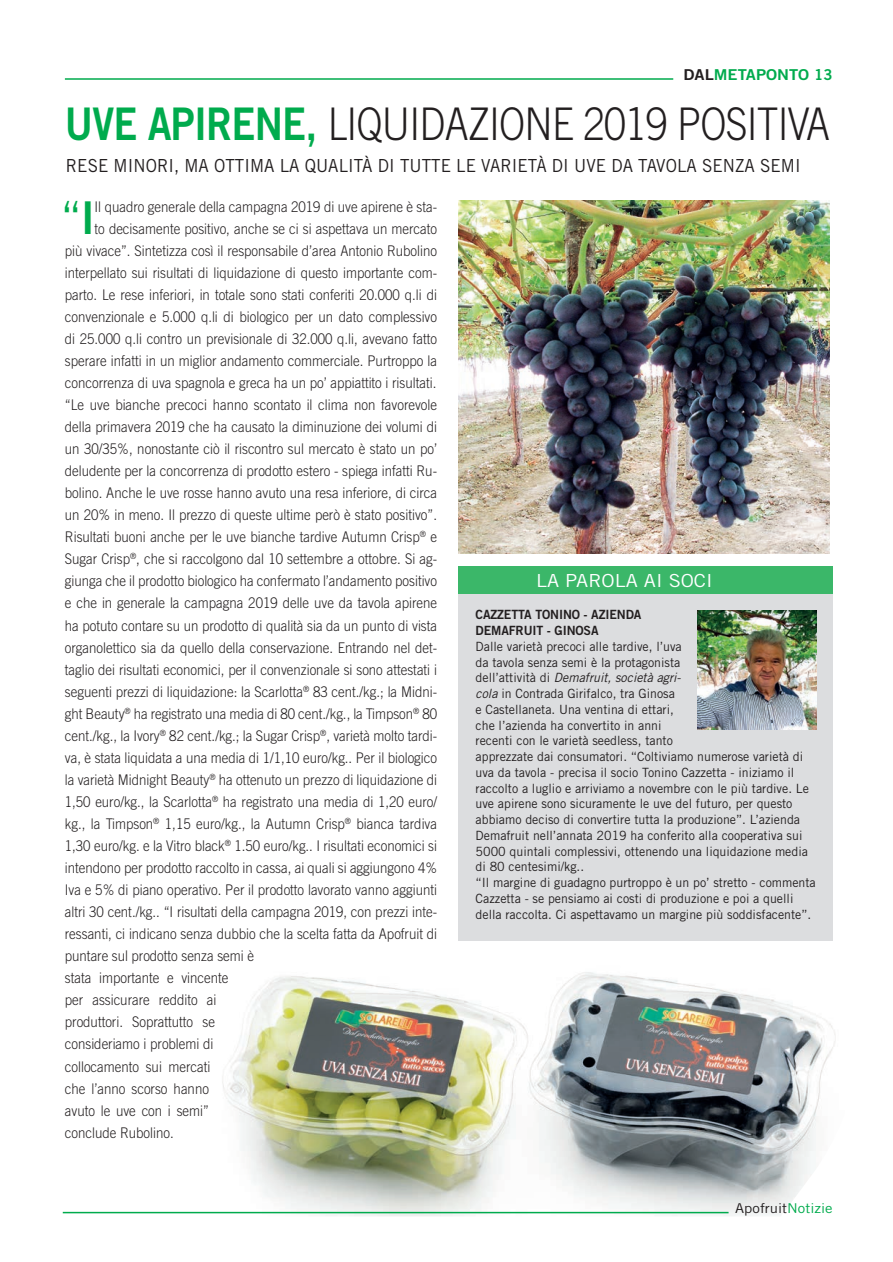
<style>
.page{position:relative;width:893px;height:1262px;background:#fff}
.page>*{position:absolute;margin:0;border:0;box-sizing:border-box;transform-origin:0 0}
.t1{font:45.3px "Trade Gothic LT Std";color:#00ab4d;scale:.9 1}
.t2{font:300 45px "Trade Gothic LT Std";letter-spacing:-.02em;color:#231f20;scale:.87 1}
.t3{font:18px "Trade Gothic LT Std";color:#231f20;scale:.94 1}
.t4{font:18px "Trade Gothic LT Std";color:#fff;scale:1.1 1}
.t5{font:15px "Trade Gothic LT Std Bd 2";color:#00ab4d;scale:1.1 1}
.t6{font:300 14.7px "Trade Gothic LT Std";color:#231f20;scale:.9 1}
.t7{font:13.5px "Trade Gothic LT Std";color:#231f20;scale:1.1 1}
.t8{font:12.75px/15.8px "Trade Gothic LT Std";color:#231f20}
.t9{font:12.75px/15.8px "Trade Gothic LT Std Bd 2";letter-spacing:-.01em;color:#231f20}
.s1{color:#231f20}
.s2{font-family:"Trade Gothic LT Std Bd 2";font-weight:400;color:#00ab4d}
.s3{font-family:"Trade Gothic LT Std Bd 2"}
.s4{font-style:italic}
.s5{color:#00ab4d}
</style>
<div class="page">
<img style="left:216px;top:932px;width:620px;height:284px">
<img style="left:458px;top:201px;width:372px;height:353px">
<hr style="left:63px;top:1212px;width:665px;height:1px;background:#00ab4d">
<hr style="left:65px;top:78px;width:608px;height:2px;background:#00ab4d">
<div style="left:458px;top:566px;width:374px;height:375px;background:#dcdddf"></div>
<div style="left:458px;top:566px;width:374px;height:28px;background:#3bb769"></div>
<img style="left:697px;top:610px;width:119px;height:119px">
<p class="t5" style="left:683px;top:65px;width:137px"><span class="s1">DAL</span>METAPONTO 13</p>
<h2 class="t2" style="left:65px;top:98px;width:880px"><span class="s2">UVE APIRENE,</span> LIQUIDAZIONE 2019 POSITIVA</h2>
<p class="t3" style="left:66px;top:154px;width:783px">RESE MINORI, MA OTTIMA LA QUALITÀ DI TUTTE LE VARIETÀ DI UVE DA TAVOLA SENZA SEMI</p>
<h1 class="t1" style="left:61px;top:190px;width:39px">“<span class="s3">I</span></h1>
<p class="t6" style="left:95px;top:198px;width:382px">Il quadro generale della campagna 2019 di uve apirene è sta-</p>
<p class="t6" style="left:95px;top:220px;width:382px">to decisamente positivo, anche se ci si aspettava un mercato</p>
<p class="t6" style="left:65px;top:242px;width:415px">più vivace”. Sintetizza così il responsabile d’area Antonio Rubolino</p>
<p class="t6" style="left:65px;top:264px;width:415px">interpellato sui risultati di liquidazione di questo importante com-</p>
<p class="t6" style="left:65px;top:286px;width:415px">parto. Le rese inferiori, in totale sono stati conferiti 20.000 q.li di</p>
<p class="t6" style="left:65px;top:308px;width:415px">convenzionale e 5.000 q.li di biologico per un dato complessivo</p>
<p class="t6" style="left:65px;top:330px;width:415px">di 25.000 q.li contro un previsionale di 32.000 q.li, avevano fatto</p>
<p class="t6" style="left:65px;top:352px;width:415px">sperare infatti in un miglior andamento commerciale. Purtroppo la</p>
<p class="t6" style="left:65px;top:374px;width:414px">concorrenza di uva spagnola e greca ha un po’ appiattito i risultati.</p>
<p class="t6" style="left:65px;top:396px;width:415px">“Le uve bianche precoci hanno scontato il clima non favorevole</p>
<p class="t6" style="left:65px;top:418px;width:415px">della primavera 2019 che ha causato la diminuzione dei volumi di</p>
<p class="t6" style="left:65px;top:440px;width:415px">un 30/35%, nonostante ciò il riscontro sul mercato è stato un po’</p>
<p class="t6" style="left:65px;top:462px;width:415px">deludente per la concorrenza di prodotto estero - spiega infatti Ru-</p>
<p class="t6" style="left:65px;top:484px;width:415px">bolino. Anche le uve rosse hanno avuto una resa inferiore, di circa</p>
<p class="t6" style="left:65px;top:506px;width:415px">un 20% in meno. Il prezzo di queste ultime però è stato positivo”.</p>
<p class="t6" style="left:65px;top:528px;width:415px">Risultati buoni anche per le uve bianche tardive Autumn Crisp<sup>®</sup> e</p>
<p class="t6" style="left:65px;top:550px;width:415px">Sugar Crisp<sup>®</sup>, che si raccolgono dal 10 settembre a ottobre. Si ag-</p>
<p class="t6" style="left:65px;top:572px;width:415px">giunga che il prodotto biologico ha confermato l’andamento positivo</p>
<p class="t6" style="left:65px;top:594px;width:415px">e che in generale la campagna 2019 delle uve da tavola apirene</p>
<p class="t6" style="left:65px;top:617px;width:415px">ha potuto contare su un prodotto di qualità sia da un punto di vista</p>
<p class="t6" style="left:65px;top:639px;width:415px">organolettico sia da quello della conservazione. Entrando nel det-</p>
<p class="t6" style="left:65px;top:661px;width:415px">taglio dei risultati economici, per il convenzionale si sono attestati i</p>
<p class="t6" style="left:65px;top:683px;width:415px">seguenti prezzi di liquidazione: la Scarlotta<sup>®</sup> 83 cent./kg.; la Midni-</p>
<p class="t6" style="left:65px;top:705px;width:415px">ght Beauty<sup>®</sup> ha registrato una media di 80 cent./kg., la Timpson<sup>®</sup> 80</p>
<p class="t6" style="left:65px;top:727px;width:415px">cent./kg., la Ivory<sup>®</sup> 82 cent./kg.; la Sugar Crisp<sup>®</sup>, varietà molto tardi-</p>
<p class="t6" style="left:65px;top:749px;width:415px">va, è stata liquidata a una media di 1/1,10 euro/kg.. Per il biologico</p>
<p class="t6" style="left:65px;top:771px;width:415px">la varietà Midnight Beauty<sup>®</sup> ha ottenuto un prezzo di liquidazione di</p>
<p class="t6" style="left:65px;top:793px;width:415px">1,50 euro/kg., la Scarlotta<sup>®</sup> ha registrato una media di 1,20 euro/</p>
<p class="t6" style="left:65px;top:815px;width:415px">kg., la Timpson<sup>®</sup> 1,15 euro/kg., la Autumn Crisp<sup>®</sup> bianca tardiva</p>
<p class="t6" style="left:65px;top:837px;width:415px">1,30 euro/kg. e la Vitro black<sup>®</sup> 1.50 euro/kg.. I risultati economici si</p>
<p class="t6" style="left:65px;top:859px;width:415px">intendono per prodotto raccolto in cassa, ai quali si aggiungono 4%</p>
<p class="t6" style="left:65px;top:881px;width:415px">Iva e 5% di piano operativo. Per il prodotto lavorato vanno aggiunti</p>
<p class="t6" style="left:65px;top:903px;width:415px">altri 30 cent./kg.. “I risultati della campagna 2019, con prezzi inte-</p>
<p class="t6" style="left:65px;top:925px;width:415px">ressanti, ci indicano senza dubbio che la scelta fatta da Apofruit di</p>
<p class="t6" style="left:65px;top:947px;width:211px">puntare sul prodotto senza semi è</p>
<p class="t6" style="left:65px;top:969px;width:183px">stata importante e vincente</p>
<p class="t6" style="left:65px;top:991px;width:170px">per assicurare reddito ai</p>
<p class="t6" style="left:65px;top:1013px;width:168px">produttori. Soprattutto se</p>
<p class="t6" style="left:65px;top:1035px;width:167px">consideriamo i problemi di</p>
<p class="t6" style="left:65px;top:1058px;width:163px">collocamento sui mercati</p>
<p class="t6" style="left:65px;top:1080px;width:161px">che l’anno scorso hanno</p>
<p class="t6" style="left:65px;top:1102px;width:162px">avuto le uve con i semi”</p>
<p class="t6" style="left:65px;top:1124px;width:122px">conclude Rubolino.</p>
<p class="t4" style="left:536px;top:569px;width:162px">LA PAROLA AI SOCI</p>
<p class="t9" style="left:475px;top:607px;width:167px">CAZZETTA TONINO - AZIENDA<br>DEMAFRUIT - GINOSA</p>
<p class="t8" style="left:475px;top:638px;width:342px">Dalle varietà precoci alle tardive, l’uva<br>da tavola senza semi è la protagonista<br>dell’attività di <span class="s4">Demafruit, società agri-<br>cola</span> in Contrada Girifalco, tra Ginosa<br>e Castellaneta. Una ventina di ettari,<br>che l’azienda ha convertito in anni<br>recenti con le varietà seedless, tanto<br>apprezzate dai consumatori. “Coltiviamo numerose varietà di uva da tavola - precisa il socio Tonino Cazzetta - iniziamo il raccolto a luglio e arriviamo a novembre con le più tardive. Le uve apirene sono sicuramente le uve del futuro, per questo abbiamo deciso di convertire tutta la produzione”. L’azienda Demafruit nell’annata 2019 ha conferito alla cooperativa sui 5000 quintali complessivi, ottenendo una liquidazione media di 80 centesimi/kg..<br>“Il margine di guadagno purtroppo è un po’ stretto - commenta Cazzetta - se pensiamo ai costi di produzione e poi a quelli della raccolta. Ci aspettavamo un margine più soddisfacente”.</p>
<p class="t7" style="left:735px;top:1200px;width:90px">Apofruit<span class="s5">Notizie</span></p>
</div>
